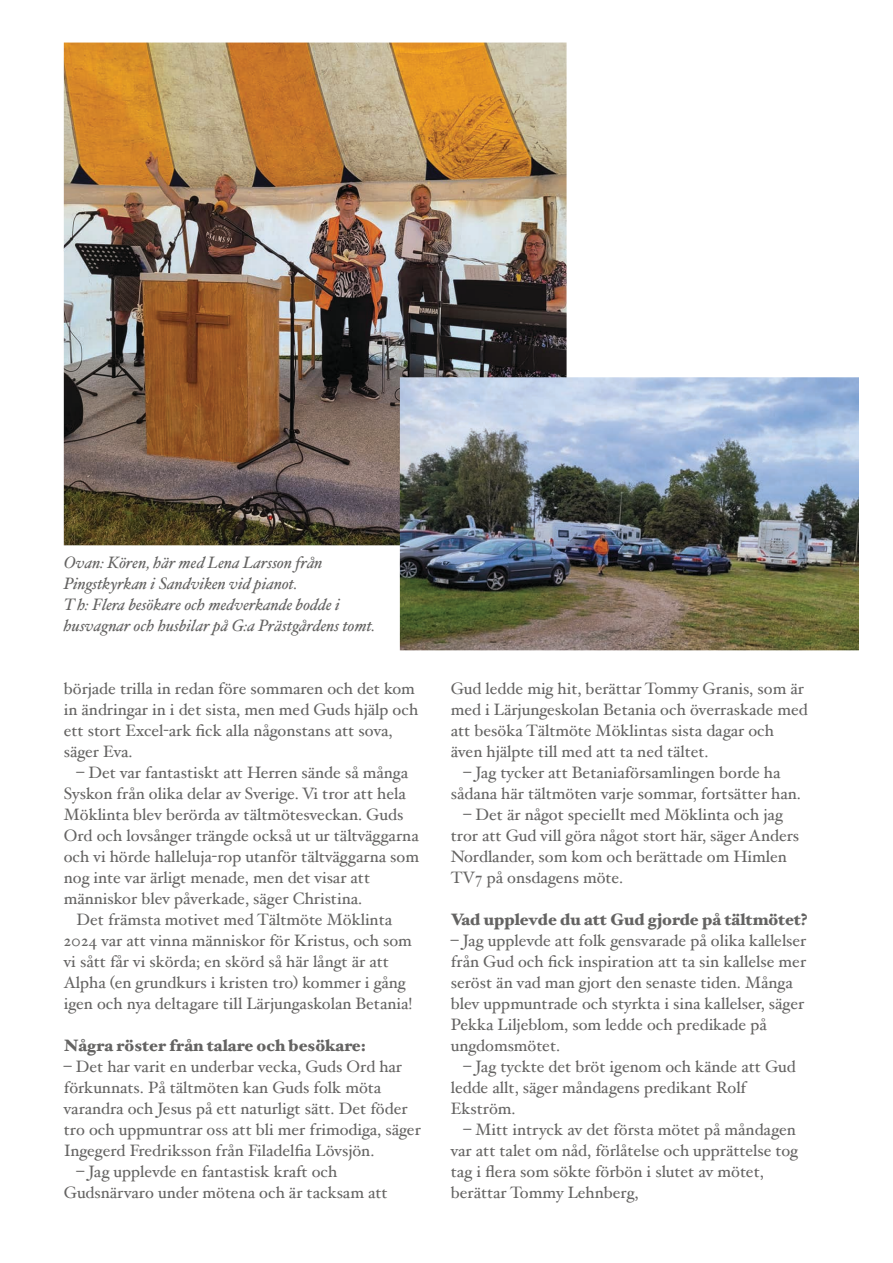
<style>
.page{position:relative;width:893px;height:1263px;background:#fff}
.page>*{position:absolute;margin:0;border:0;box-sizing:border-box;transform-origin:0 0}
.t1{font:16.5px/21px "Hoefler Text";color:#646362}
.t2{font:italic 16.5px/21px "Hoefler Text";color:#646362}
.t3{font:900 16.5px "Hoefler Text";color:#646362}
</style>
<div class="page">
<img style="left:64px;top:43px;width:503px;height:502px">
<img style="left:400px;top:377px;width:459px;height:273px">
<p class="t2" style="left:64px;top:553px;width:313px">Ovan: Kören, här med Lena Larsson från Pingstkyrkan i Sandviken vid pianot.<br>T h: Flera besökare och medverkande bodde i husvagnar och husbilar på G:a Prästgårdens tomt.</p>
<p class="t1" style="left:64px;top:679px;width:356px">började trilla in redan före sommaren och det kom in ändringar in i det sista, men med Guds hjälp och ett stort Excel-ark fick alla någonstans att sova, säger Eva.</p>
<p class="t1" style="left:77px;top:763px;width:333px">– Det var fantastiskt att Herren sände så många</p>
<p class="t1" style="left:64px;top:784px;width:343px">Syskon från olika delar av Sverige. Vi tror att hela</p>
<p class="t1" style="left:64px;top:805px;width:341px">Möklinta blev berörda av tältmötesveckan. Guds</p>
<p class="t1" style="left:64px;top:826px;width:356px">Ord och lovsånger trängde också ut ur tältväggarna</p>
<p class="t1" style="left:64px;top:847px;width:357px">och vi hörde halleluja-rop utanför tältväggarna som</p>
<p class="t1" style="left:64px;top:868px;width:308px">nog inte var ärligt menade, men det visar att</p>
<p class="t1" style="left:64px;top:889px;width:300px">människor blev påverkade, säger Christina.</p>
<p class="t1" style="left:77px;top:910px;width:317px">Det främsta motivet med Tältmöte Möklinta</p>
<p class="t1" style="left:64px;top:931px;width:350px">2024 var att vinna människor för Kristus, och som</p>
<p class="t1" style="left:64px;top:952px;width:327px">vi sått får vi skörda; en skörd så här långt är att</p>
<p class="t1" style="left:64px;top:973px;width:343px">Alpha (en grundkurs i kristen tro) kommer i gång</p>
<p class="t1" style="left:64px;top:994px;width:350px">igen och nya deltagare till Lärjungaskolan Betania!</p>
<p class="t3" style="left:64px;top:1039px;width:304px">Några röster från talare och besökare:</p>
<p class="t1" style="left:64px;top:1057px;width:358px">– Det har varit en underbar vecka, Guds Ord har förkunnats. På tältmöten kan Guds folk möta varandra och Jesus på ett naturligt sätt. Det föder tro och uppmuntrar oss att bli mer frimodiga, säger Ingegerd Fredriksson från Filadelfia Lövsjön.</p>
<p class="t1" style="left:64px;top:1162px;width:325px;text-indent:13px">– Jag upplevde en fantastisk kraft och<br>Gudsnärvaro under mötena och är tacksam att</p>
<p class="t1" style="left:451px;top:679px;width:358px">Gud ledde mig hit, berättar Tommy Granis, som är med i Lärjungeskolan Betania och överraskade med att besöka Tältmöte Möklintas sista dagar och även hjälpte till med att ta ned tältet.</p>
<p class="t1" style="left:451px;top:764px;width:352px;text-align:center">– Jag tycker att Betaniaförsamlingen borde ha sådana här tältmöten varje sommar, fortsätter han.</p>
<p class="t1" style="left:451px;top:806px;width:350px;text-indent:13px">– Det är något speciellt med Möklinta och jag tror att Gud vill göra något stort här, säger Anders Nordlander, som kom och berättade om Himlen TV7 på onsdagens möte.</p>
<p class="t3" style="left:451px;top:913px;width:358px">Vad upplevde du att Gud gjorde på tältmötet?</p>
<p class="t1" style="left:451px;top:932px;width:357px">– Jag upplevde att folk gensvarade på olika kallelser från Gud och fick inspiration att ta sin kallelse mer seröst än vad man gjort den senaste tiden. Många blev uppmuntrade och styrkta i sina kallelser, säger Pekka Liljeblom, som ledde och predikade på ungdomsmötet.</p>
<p class="t1" style="left:451px;top:1058px;width:346px;text-indent:13px">– Jag tyckte det bröt igenom och kände att Gud ledde allt, säger måndagens predikant Rolf<br>Ekström.</p>
<p class="t1" style="left:451px;top:1121px;width:349px;text-indent:13px">– Mitt intryck av det första mötet på måndagen var att talet om nåd, förlåtelse och upprättelse tog tag i flera som sökte förbön i slutet av mötet, berättar Tommy Lehnberg,</p>
</div>
